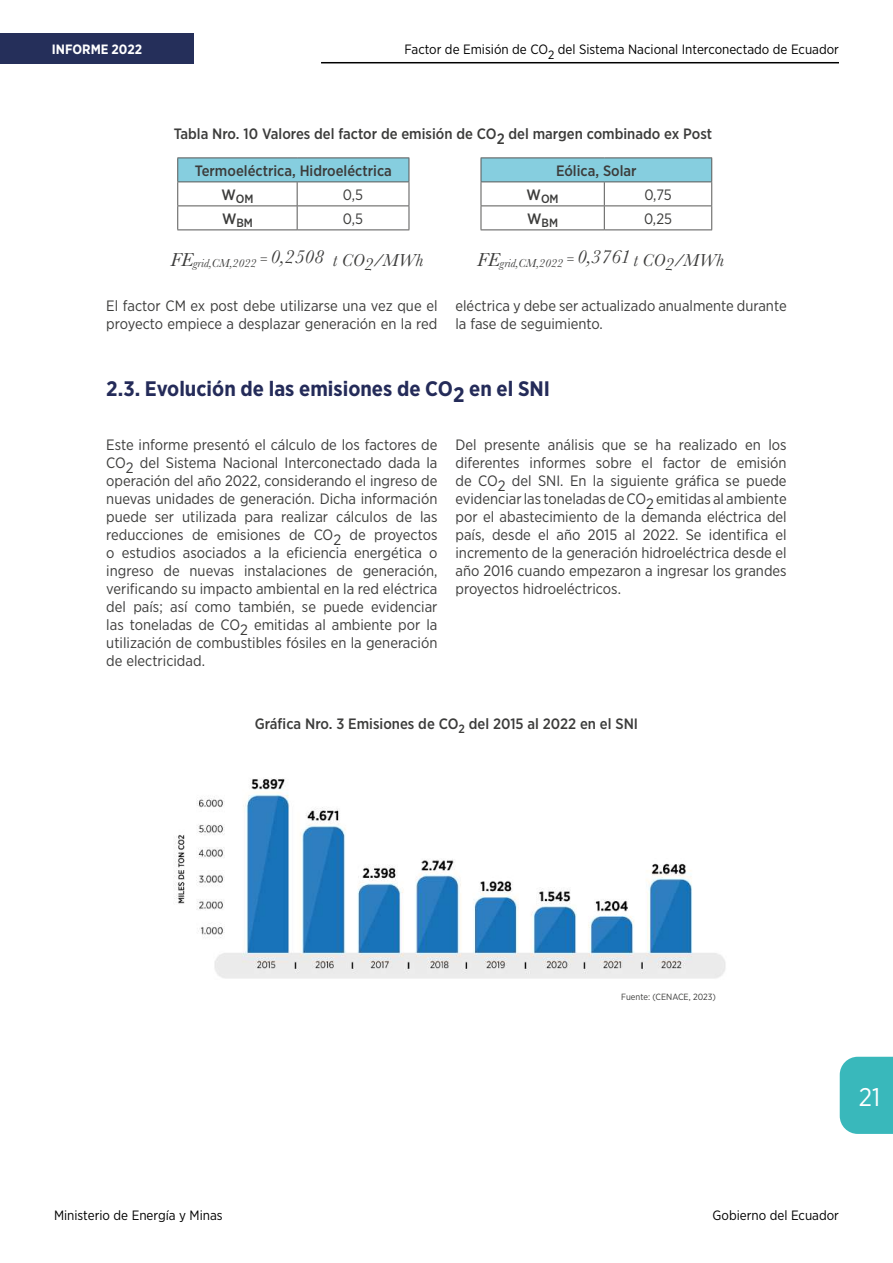
<style>
.page{position:relative;width:893px;height:1263px;background:#fff}
.page>*{position:absolute;margin:0;border:0;box-sizing:border-box;transform-origin:0 0}
.t1{font:25.5px "Gotham Narrow";color:#fff}
.t2{font:700 21px "Gotham Narrow";color:#242b59}
.t3{font:15px/18px "Gotham Narrow";color:#3c3c3b}
.t4{font:500 15px "Gotham Narrow";color:#3c3c3b}
.t5{font:13.5px "Gotham Narrow";color:#000}
.t6{font:700 13.5px "Gotham Narrow";color:#fff}
.t7{font:italic 12px "Baskerville";color:#3c3c3b}
.t8{font:500 12px "Gotham Narrow";color:#3c3c3b}
.t9{font:9px "Gotham Narrow";color:#3c3c3b}
.s1{font-size:19.5px}
.s2{font-size:18px}
</style>
<div class="page">
<div style="left:840px;top:1057px;width:53px;height:77px;background:#39b8bb"></div>
<hr style="left:321px;top:62px;width:518px;height:1px;background:#000">
<div style="left:0;top:33px;width:194px;height:30px;background:#252f5a"></div>
<hr style="left:177px;top:157px;width:120px;height:1px;background:#575756">
<hr style="left:297px;top:157px;width:112px;height:1px;background:#575756">
<hr style="left:177px;top:229px;width:120px;height:1px;background:#575756">
<hr style="left:297px;top:229px;width:112px;height:1px;background:#575756">
<hr style="left:481px;top:157px;width:123px;height:1px;background:#575756">
<hr style="left:604px;top:157px;width:108px;height:1px;background:#575756">
<svg style="left:177px;top:158px;width:535px;height:71px"></svg>
<hr style="left:481px;top:229px;width:123px;height:1px;background:#575756">
<hr style="left:604px;top:229px;width:108px;height:1px;background:#575756">
<img style="left:174px;top:778px;width:552px;height:201px">
<p class="t6" style="left:52px;top:41px;width:92px">INFORME 2022</p>
<p class="t5" style="left:404px;top:41px;width:436px">Factor de Emisión de CO<sub>2</sub> del Sistema Nacional Interconectado de Ecuador</p>
<p class="t4" style="left:174px;top:124px;width:540px">Tabla Nro. 10 Valores del factor de emisión de CO2 del margen combinado ex Post</p>
<p class="t4" style="left:195px;top:161px;width:199px">Termoeléctrica, Hidroeléctrica</p>
<p class="t4" style="left:556px;top:161px;width:82px">Eólica, Solar</p>
<p class="t8" style="left:221px;top:191px;width:34px"><sup>W</sup>OM</p>
<p class="t3" style="left:343px;top:185px;width:22px">0,5</p>
<p class="t8" style="left:527px;top:191px;width:34px"><sup>W</sup>OM</p>
<p class="t3" style="left:644px;top:185px;width:29px">0,75</p>
<p class="t8" style="left:222px;top:215px;width:32px"><sup>W</sup>BM</p>
<p class="t3" style="left:343px;top:209px;width:22px">0,5</p>
<p class="t8" style="left:527px;top:215px;width:32px"><sup>W</sup>BM</p>
<p class="t3" style="left:644px;top:209px;width:30px">0,25</p>
<p class="t7" style="left:171px;top:255px;width:254px"><span class="s1">FE</span>grid,CM,2022 = <sup>0,2508</sup> <span class="s2">t CO2/MWh</span></p>
<p class="t7" style="left:477px;top:255px;width:248px"><span class="s1">FE</span>grid,CM,2022 = <sup>0,3761</sup> <span class="s2">t CO2/MWh</span></p>
<p class="t3" style="left:106px;top:296px;width:333px">El factor CM ex post debe utilizarse una vez que el proyecto empiece a desplazar generación en la red</p>
<p class="t3" style="left:455px;top:296px;width:333px">eléctrica y debe ser actualizado anualmente durante la fase de seguimiento.</p>
<h2 class="t2" style="left:106px;top:375px;width:445px">2.3. Evolución de las emisiones de CO2 en el SNI</h2>
<p class="t3" style="left:106px;top:435px;width:333px;text-align:justify">Este informe presentó el cálculo de los factores de CO2 del Sistema Nacional Interconectado dada la operación del año 2022, considerando el ingreso de nuevas unidades de generación. Dicha información puede ser utilizada para realizar cálculos de las reducciones de emisiones de CO2 de proyectos o estudios asociados a la eficiencia energética o ingreso de nuevas instalaciones de generación, verificando su impacto ambiental en la red eléctrica del país; así como también, se puede evidenciar las toneladas de CO2 emitidas al ambiente por la utilización de combustibles fósiles en la generación de electricidad.</p>
<p class="t3" style="left:455px;top:435px;width:333px;text-align:justify">Del presente análisis que se ha realizado en los diferentes informes sobre el factor de emisión de CO2 del SNI. En la siguiente gráfica se puede evidenciar las toneladas de CO2 emitidas al ambiente por el abastecimiento de la demanda eléctrica del país, desde el año 2015 al 2022. Se identifica el incremento de la generación hidroeléctrica desde el año 2016 cuando empezaron a ingresar los grandes proyectos hidroeléctricos.</p>
<p class="t4" style="left:255px;top:714px;width:385px">Gráfica Nro. 3 Emisiones de CO<sub>2</sub> del 2015 al 2022 en el SNI</p>
<p class="t9" style="left:621px;top:991px;width:96px">Fuente: (CENACE, 2023)</p>
<h1 class="t1" style="left:859px;top:1081px;width:23px">21</h1>
<p class="t5" style="left:54px;top:1207px;width:170px">Ministerio de Energía y Minas</p>
<p class="t5" style="left:712px;top:1207px;width:128px">Gobierno del Ecuador</p>
</div>
